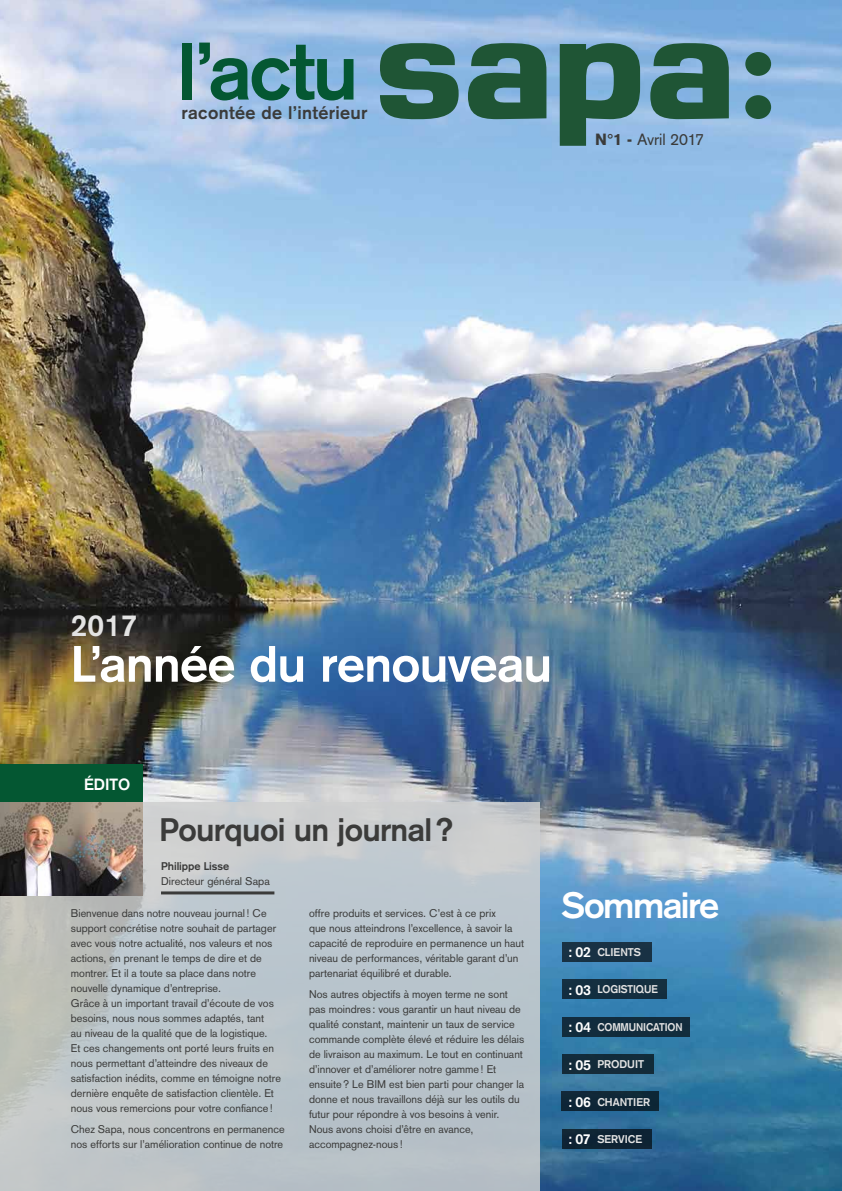
<style>
.page{position:relative;width:842px;height:1191px;background:#fff}
.page>*{position:absolute;margin:0;border:0;box-sizing:border-box;transform-origin:0 0}
.t1{font:700 80px "Akzidenz Grotesk";color:#045732}
.t2{font:700 50.1px "Akzidenz Grotesk";letter-spacing:-.015em;color:#fff}
.t3{font:700 36px "Akzidenz Grotesk";letter-spacing:-.04em;color:#fff}
.t4{font:700 32px "Akzidenz Grotesk";letter-spacing:-.02em;color:#3b3b3a}
.t5{font:700 30px "Akzidenz Grotesk";color:#e3e3e3}
.t6{font:700 18px "Akzidenz Grotesk";letter-spacing:.02em;color:#3b3b3a}
.t7{font:16px "Akzidenz Grotesk";letter-spacing:-.005em;color:#3b3b3a}
.t8{font:700 16px "Akzidenz Grotesk";color:#fff}
.t9{font:700 11.1px "Akzidenz Grotesk";color:#e3e3e3}
.t10{font:700 11.1px "Akzidenz Grotesk";color:#e3e3e3;scale:.95 1}
.t11{font:11px/15px "Akzidenz Grotesk";color:#3b3b3a}
.t12{font:700 11px "Akzidenz Grotesk";color:#3b3b3a}
.s1{font-weight:900}
.s2{font-size:14.2px;color:#fff}
</style>
<div class="page">
<img style="left:0;top:0;width:842px;height:1191px">
<svg style="left:0;top:802px;width:540px;height:389px;background:#bcc5c9"></svg>
<div style="left:0;top:764px;width:143px;height:38px;background:#045732"></div>
<hr style="left:161px;top:891px;width:113px;height:3px;background:#3b3b3a">
<img style="left:0;top:802px;width:143px;height:93px">
<svg style="left:380px;top:43px;width:79px;height:77px;background:#407269"></svg>
<svg style="left:468px;top:43px;width:78px;height:76px;background:#386c5d"></svg>
<svg style="left:650px;top:43px;width:79px;height:76px;background:#396c5e"></svg>
<svg style="left:560px;top:43px;width:80px;height:103px;background:#457770"></svg>
<div style="left:745px;top:52px;width:26px;height:24px;background:#1f5535;border-radius:50%"></div>
<div style="left:745px;top:95px;width:26px;height:24px;background:#1f5535;border-radius:50%"></div>
<div style="left:562px;top:1092px;width:97px;height:19px;background:#0e2636"></div>
<div style="left:562px;top:1054px;width:91px;height:19px;background:#132b3a"></div>
<div style="left:562px;top:1017px;width:128px;height:19px;background:#122c3c"></div>
<div style="left:562px;top:979px;width:104px;height:19px;background:#132e40"></div>
<div style="left:562px;top:942px;width:89px;height:19px;background:#183144"></div>
<div style="left:562px;top:1129px;width:89px;height:19px;background:#0d2233"></div>
<h1 class="t1" style="left:177px;top:24px;width:183px">l’actu</h1>
<h3 class="t6" style="left:182px;top:102px;width:188px">racontée de l’intérieur</h3>
<h3 class="t7" style="left:595px;top:130px;width:110px"><span class="s1">N°1 -</span> Avril 2017</h3>
<h3 class="t5" style="left:71px;top:607px;width:68px">2017</h3>
<h2 class="t2" style="left:71px;top:634px;width:483px">L’année du renouveau</h2>
<h3 class="t8" style="left:84px;top:775px;width:48px">ÉDITO</h3>
<h3 class="t4" style="left:160px;top:810px;width:296px">Pourquoi un journal?</h3>
<p class="t12" style="left:161px;top:859px;width:70px">Philippe Lisse</p>
<p class="t11" style="left:161px;top:873px;width:110px">Directeur général Sapa</p>
<p class="t11" style="left:71px;top:905px;width:212px">Bienvenue dans notre nouveau journal! Ce support concrétise notre souhait de partager avec vous notre actualité, nos valeurs et nos actions, en prenant le temps de dire et de montrer. Et il a toute sa place dans notre nouvelle dynamique d’entreprise.<br>Grâce à un important travail d’écoute de vos besoins, nous nous sommes adaptés, tant<br>au niveau de la qualité que de la logistique.<br>Et ces changements ont porté leurs fruits en nous permettant d’atteindre des niveaux de satisfaction inédits, comme en témoigne notre dernière enquête de satisfaction clientèle. Et nous vous remercions pour votre confiance!</p>
<p class="t11" style="left:71px;top:1121px;width:215px">Chez Sapa, nous concentrons en permanence nos efforts sur l’amélioration continue de notre</p>
<p class="t11" style="left:309px;top:905px;width:217px">offre produits et services. C’est à ce prix<br>que nous atteindrons l’excellence, à savoir la capacité de reproduire en permanence un haut niveau de performances, véritable garant d’un partenariat équilibré et durable.</p>
<p class="t11" style="left:309px;top:986px;width:217px">Nos autres objectifs à moyen terme ne sont pas moindres : vous garantir un haut niveau de qualité constant, maintenir un taux de service commande complète élevé et réduire les délais de livraison au maximum. Le tout en continuant d’innover et d’améliorer notre gamme! Et ensuite? Le BIM est bien parti pour changer la donne et nous travaillons déjà sur les outils du futur pour répondre à vos besoins à venir.<br>Nous avons choisi d’être en avance, accompagnez-nous !</p>
<h3 class="t3" style="left:562px;top:883px;width:159px">Sommaire</h3>
<p class="t9" style="left:568px;top:945px;width:74px"><span class="s2">: 02</span> CLIENTS</p>
<p class="t10" style="left:568px;top:983px;width:95px"><span class="s2">: 03</span> LOGISTIQUE</p>
<p class="t10" style="left:568px;top:1020px;width:122px"><span class="s2">: 04</span> COMMUNICATION</p>
<p class="t9" style="left:568px;top:1057px;width:77px"><span class="s2">: 05</span> PRODUIT</p>
<p class="t9" style="left:568px;top:1095px;width:83px"><span class="s2">: 06</span> CHANTIER</p>
<p class="t9" style="left:568px;top:1132px;width:75px"><span class="s2">: 07</span> SERVICE</p>
</div>
